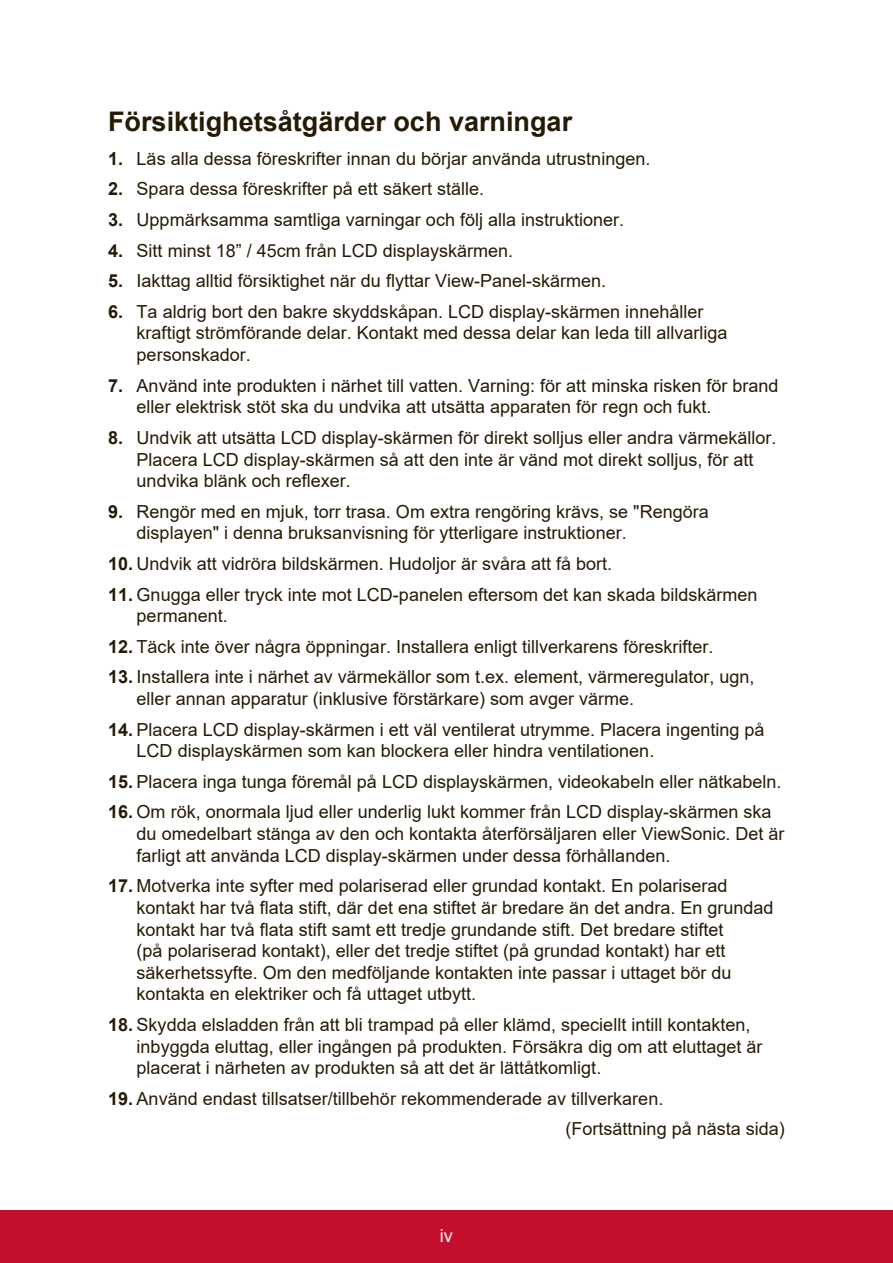
<style>
.page{position:relative;width:893px;height:1263px;background:#fff}
.page>*{position:absolute;margin:0;border:0;box-sizing:border-box;transform-origin:0 0}
.t1{font:700 27px "Arial";color:#251a05}
.t2{font:18px/21.6px "Arial";color:#251a05}
.t3{font:18px "Arial";color:#fff}
.s1{font-weight:700}
</style>
<div class="page">
<div style="left:0;top:1210px;width:892px;height:53px;background:#c3102f"></div>
<h1 class="t1" style="left:108px;top:103px;width:465px">Försiktighetsåtgärder och varningar</h1>
<p class="t2" style="left:108px;top:148px;width:543px"><span class="s1">1.</span> Läs alla dessa föreskrifter innan du börjar använda utrustningen.</p>
<p class="t2" style="left:108px;top:178px;width:377px"><span class="s1">2.</span> Spara dessa föreskrifter på ett säkert ställe.</p>
<p class="t2" style="left:108px;top:209px;width:517px"><span class="s1">3.</span> Uppmärksamma samtliga varningar och följ alla instruktioner.</p>
<p class="t2" style="left:108px;top:239px;width:406px"><span class="s1">4.</span> Sitt minst 18” / 45cm från LCD displayskärmen.</p>
<p class="t2" style="left:108px;top:270px;width:499px"><span class="s1">5.</span> Iakttag alltid försiktighet när du flyttar View-Panel-skärmen.</p>
<p class="t2" style="left:136px;top:301px;width:592px;text-indent:-28px"><span class="s1">6.</span> Ta aldrig bort den bakre skyddskåpan. LCD display-skärmen innehåller kraftigt strömförande delar. Kontakt med dessa delar kan leda till allvarliga personskador.</p>
<p class="t2" style="left:136px;top:374px;width:643px;text-indent:-28px"><span class="s1">7.</span> Använd inte produkten i närhet till vatten. Varning: för att minska risken för brand eller elektrisk stöt ska du undvika att utsätta apparaten för regn och fukt.</p>
<p class="t2" style="left:136px;top:427px;width:641px;text-indent:-28px"><span class="s1">8.</span> Undvik att utsätta LCD display-skärmen för direkt solljus eller andra värmekällor.<br>Placera LCD display-skärmen så att den inte är vänd mot direkt solljus, för att undvika blänk och reflexer.</p>
<p class="t2" style="left:136px;top:500px;width:573px;text-indent:-28px"><span class="s1">9.</span> Rengör med en mjuk, torr trasa. Om extra rengöring krävs, se "Rengöra displayen" i denna bruksanvisning för ytterligare instruktioner.</p>
<p class="t2" style="left:108px;top:553px;width:505px"><span class="s1">10.</span> Undvik att vidröra bildskärmen. Hudoljor är svåra att få bort.</p>
<p class="t2" style="left:136px;top:583px;width:622px;text-indent:-28px"><span class="s1">11.</span> Gnugga eller tryck inte mot LCD-panelen eftersom det kan skada bildskärmen permanent.</p>
<p class="t2" style="left:108px;top:635px;width:606px"><span class="s1">12.</span> Täck inte över några öppningar. Installera enligt tillverkarens föreskrifter.</p>
<p class="t2" style="left:136px;top:666px;width:619px;text-indent:-28px"><span class="s1">13.</span> Installera inte i närhet av värmekällor som t.ex. element, värmeregulator, ugn, eller annan apparatur (inklusive förstärkare) som avger värme.</p>
<p class="t2" style="left:136px;top:718px;width:629px;text-indent:-28px"><span class="s1">14.</span> Placera LCD display-skärmen i ett väl ventilerat utrymme. Placera ingenting på<br>LCD displayskärmen som kan blockera eller hindra ventilationen.</p>
<p class="t2" style="left:108px;top:770px;width:674px"><span class="s1">15.</span> Placera inga tunga föremål på LCD displayskärmen, videokabeln eller nätkabeln.</p>
<p class="t2" style="left:136px;top:801px;width:649px;text-indent:-28px"><span class="s1">16.</span> Om rök, onormala ljud eller underlig lukt kommer från LCD display-skärmen ska du omedelbart stänga av den och kontakta återförsäljaren eller ViewSonic. Det är farligt att använda LCD display-skärmen under dessa förhållanden.</p>
<p class="t2" style="left:136px;top:875px;width:638px;text-indent:-28px"><span class="s1">17.</span> Motverka inte syfter med polariserad eller grundad kontakt. En polariserad kontakt har två flata stift, där det ena stiftet är bredare än det andra. En grundad kontakt har två flata stift samt ett tredje grundande stift. Det bredare stiftet<br>(på polariserad kontakt), eller det tredje stiftet (på grundad kontakt) har ett säkerhetssyfte. Om den medföljande kontakten inte passar i uttaget bör du kontakta en elektriker och få uttaget utbytt.</p>
<p class="t2" style="left:136px;top:1013px;width:627px;text-indent:-28px"><span class="s1">18.</span> Skydda elsladden från att bli trampad på eller klämd, speciellt intill kontakten, inbyggda eluttag, eller ingången på produkten. Försäkra dig om att eluttaget är placerat i närheten av produkten så att det är lättåtkomligt.</p>
<p class="t2" style="left:565px;top:1083px;width:221px;line-height:30.6px;text-indent:-457px"><span class="s1">19.</span> Använd endast tillsatser/tillbehör rekommenderade av tillverkaren.<br>(Fortsättning på nästa sida)</p>
<p class="t3" style="left:440px;top:1223px;width:14px">iv</p>
</div>
